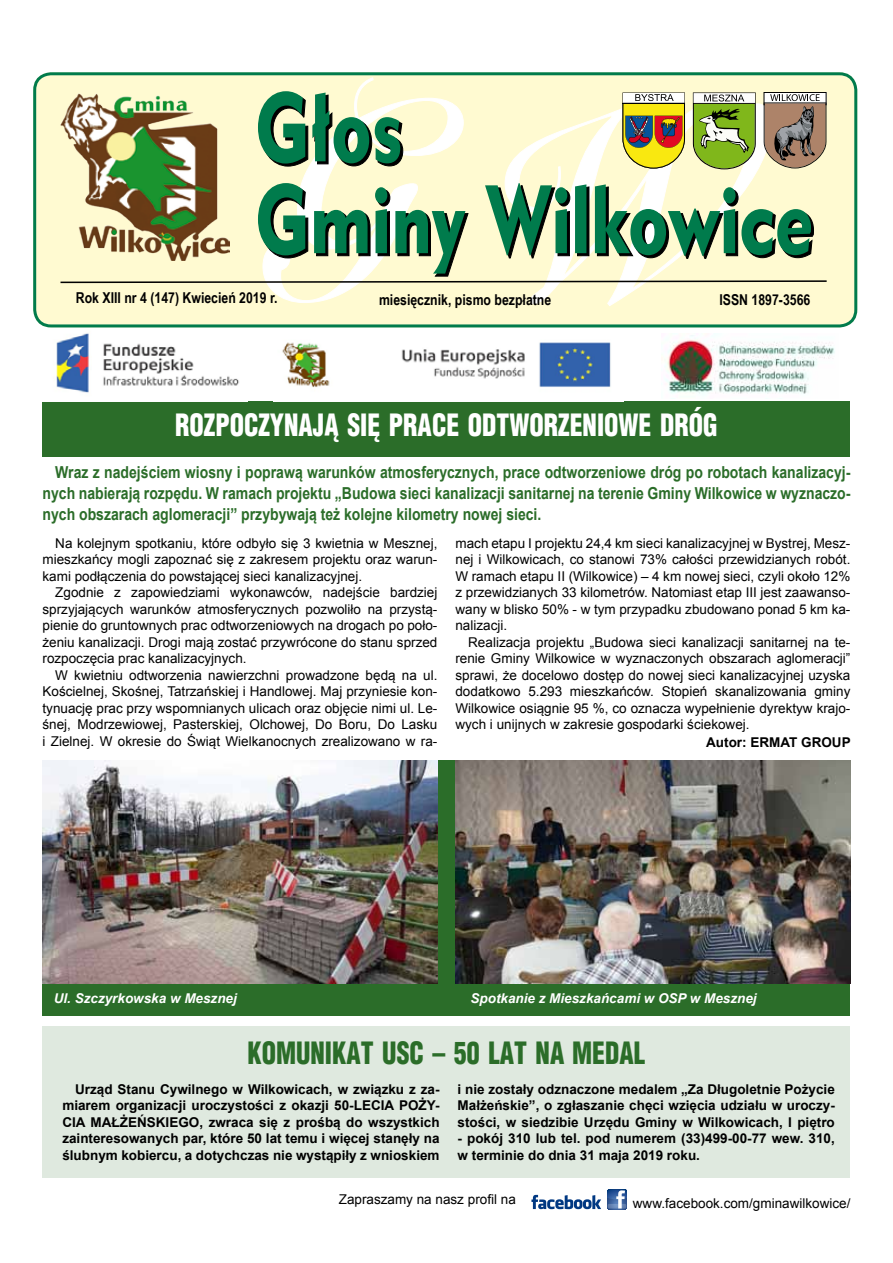
<style>
.page{position:relative;width:893px;height:1263px;background:#fff}
.page>*{position:absolute;margin:0;border:0;box-sizing:border-box;transform-origin:0 0}
.t1{font:900 30px "Switzerland Cond";color:#fff;scale:.86 1}
.t2{font:900 30px "Switzerland Cond";color:#2b6d29;scale:.86 1}
.t3{font:700 16.5px/21px "Arial";color:#2b6d29;text-align:justify;scale:.85 1}
.t4{font:700 15px "Arial Narrow";color:#000}
.t5{font:13.5px/16.5px "Arial";color:#000;text-align:justify}
.t6{font:700 13.5px/16.5px "Arial";color:#000;text-align:justify}
.t7{font:italic 700 13.5px "Arial";color:#fff}
</style>
<div class="page">
<div style="left:43px;top:1027px;width:807px;height:151px;background:#dfe9df"></div>
<div style="left:43px;top:760px;width:807px;height:255px;background:#2b6d29"></div>
<div style="left:42px;top:402px;width:808px;height:55px;background:#2b6d29"></div>
<img style="left:47px;top:327px;width:201px;height:66px">
<img style="left:665px;top:333px;width:170px;height:62px">
<img style="left:274px;top:327px;width:349px;height:61px">
<img style="left:43px;top:760px;width:394px;height:223px">
<img style="left:455px;top:760px;width:395px;height:223px">
<div style="left:34px;top:73px;width:823px;height:254px;background:#fffad1"></div>
<svg style="left:59px;top:78px;width:769px;height:225px;background:#c5d2ac"></svg>
<hr style="left:623px;top:103px;width:62px;height:1px;background:#000">
<img style="left:60px;top:94px;width:169px;height:167px">
<div style="left:33px;top:72px;width:824px;height:255px;border:3px solid #017b4c;border-radius:16px"></div>
<svg style="left:607px;top:1189px;width:20px;height:20px"></svg>
<svg style="left:608px;top:1204px;width:18px;height:4px"></svg>
<svg style="left:531px;top:1195px;width:70px;height:14px"></svg>
<p class="t4" style="left:76px;top:287px;width:203px">Rok XIII nr 4 (147) Kwiecień 2019 r.</p>
<p class="t4" style="left:379px;top:288px;width:174px">miesięcznik, pismo bezpłatne</p>
<p class="t4" style="left:719px;top:288px;width:92px">ISSN 1897-3566</p>
<h1 class="t1" style="left:175px;top:406px;width:632px">ROZPOCZYNAJĄ SIĘ PRACE ODTWORZENIOWE DRÓG</h1>
<p class="t3" style="left:43px;top:462px;width:952px;text-indent:13px">Wraz z nadejściem wiosny i poprawą warunków atmosferycznych, prace odtworzeniowe dróg po robotach kanalizacyj&shy;nych nabierają rozpędu. W ramach projektu „Budowa sieci kanalizacji sanitarnej na terenie Gminy Wilkowice w wyznaczo&shy;nych obszarach aglomeracji” przybywają też kolejne kilometry nowej sieci.</p>
<p class="t5" style="left:43px;top:535px;width:396px;text-indent:13px">Na kolejnym spotkaniu, które odbyło się 3 kwietnia w Mesznej, mieszkańcy mogli zapoznać się z zakresem projektu oraz warun&shy;kami podłączenia do powstającej sieci kanalizacyjnej.</p>
<p class="t5" style="left:43px;top:584px;width:396px;text-indent:13px">Zgodnie z zapowiedziami wykonawców, nadejście bardziej sprzyjających warunków atmosferycznych pozwoliło na przystą&shy;pienie do gruntownych prac odtworzeniowych na drogach po poło&shy;żeniu kanalizacji. Drogi mają zostać przywrócone do stanu sprzed rozpoczęcia prac kanalizacyjnych.</p>
<p class="t5" style="left:43px;top:667px;width:396px;text-indent:13px">W kwietniu odtworzenia nawierzchni prowadzone będą na ul.<br>Kościelnej, Skośnej, Tatrzańskiej i Handlowej. Maj przyniesie kon&shy;tynuację prac przy wspomnianych ulicach oraz objęcie nimi ul. Le&shy;śnej, Modrzewiowej, Pasterskiej, Olchowej, Do Boru, Do Lasku i Zielnej. W okresie do Świąt Wielkanocnych zrealizowano w ra-</p>
<p class="t5" style="left:455px;top:535px;width:396px">mach etapu I projektu 24,4 km sieci kanalizacyjnej w Bystrej, Mesz&shy;nej i Wilkowicach, co stanowi 73% całości przewidzianych robót.<br>W ramach etapu II (Wilkowice) – 4 km nowej sieci, czyli około 12% z przewidzianych 33 kilometrów. Natomiast etap III jest zaawanso&shy;wany w blisko 50% - w tym przypadku zbudowano ponad 5 km ka&shy;nalizacji.</p>
<p class="t5" style="left:455px;top:634px;width:396px;text-indent:13px">Realizacja projektu „Budowa sieci kanalizacji sanitarnej na te&shy;renie Gminy Wilkowice w wyznaczonych obszarach aglomeracji” sprawi, że docelowo dostęp do nowej sieci kanalizacyjnej uzyska dodatkowo 5.293 mieszkańców. Stopień skanalizowania gminy Wilkowice osiągnie 95 %, co oznacza wypełnienie dyrektyw krajo&shy;wych i unijnych w zakresie gospodarki ściekowej.</p>
<p class="t6" style="left:706px;top:734px;width:146px">Autor: ERMAT GROUP</p>
<p class="t7" style="left:54px;top:989px;width:185px">Ul. Szczyrkowska w Mesznej</p>
<p class="t7" style="left:470px;top:989px;width:288px">Spotkanie z Mieszkańcami w OSP w Mesznej</p>
<h1 class="t2" style="left:247px;top:1033px;width:397px">KOMUNIKAT USC – 50 LAT NA MEDA</h1>
<h1 class="t2" style="left:634px;top:1033px;width:15px">L</h1>
<p class="t6" style="left:62px;top:1081px;width:379px;text-indent:13px">Urząd Stanu Cywilnego w Wilkowicach, w związku z za&shy;miarem organizacji uroczystości z okazji 50-LECIA POŻY-CIA MAŁŻEŃSKIEGO, zwraca się z prośbą do wszystkich zainteresowanych par, które 50 lat temu i więcej stanęły na ślubnym kobiercu, a dotychczas nie wystąpiły z wnioskiem</p>
<p class="t6" style="left:458px;top:1081px;width:379px">i nie zostały odznaczone medalem „Za Długoletnie Pożycie Małżeńskie”, o zgłaszanie chęci wzięcia udziału w uroczy&shy;stości, w siedzibie Urzędu Gminy w Wilkowicach, I piętro</p>
<p class="t6" style="left:458px;top:1131px;width:379px">- pokój 310 lub tel. pod numerem (33)499-00-77 wew. 310, w terminie do dnia 31 maja 2019 roku.</p>
<p class="t5" style="left:339px;top:1191px;width:179px">Zapraszamy na nasz profil na</p>
<p class="t5" style="left:633px;top:1195px;width:219px">www.facebook.com/gminawilkowice/</p>
</div>
